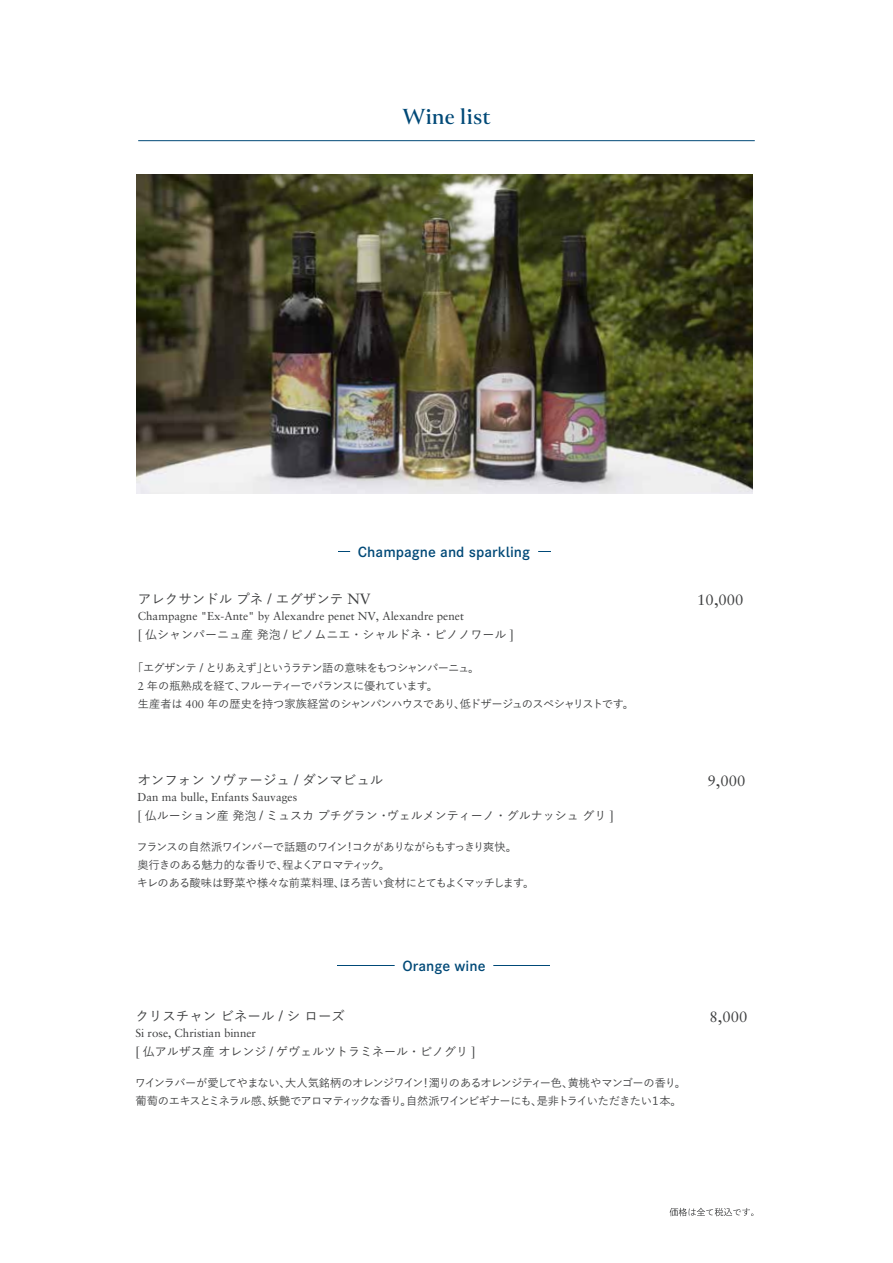
<style>
.page{position:relative;width:893px;height:1263px;background:#fff}
.page>*{position:absolute;margin:0;border:0;box-sizing:border-box;transform-origin:0 0}
.t1{font:700 24px "Canto";color:#004977}
.t2{font:15px "Sabon LT Pro";color:#3d3e3f}
.t3{font:500 13.5px "Yu Go";color:#3d3e3f}
.t4{font:13.5px "DNP Shuei Go Gin Std B";color:#004977}
.t5{font:500 12px "Yu Go";color:#3d3e3f}
.t6{font:11.55px "Sabon LT Pro";color:#3d3e3f}
.t7{font:500 11.25px/18px "Yu Go";letter-spacing:-.06em;color:#3d3e3f}
.s1{font-family:"Sabon LT Pro";font-weight:400;font-size:14.85px}
.s2{font-size:16.5px}
.s3{font-family:"Sabon LT Pro";font-weight:400;font-size:13.2px}
.s4{font-family:"Sabon LT Pro";font-weight:400;font-size:12.3px}
.s5{font-family:"Sabon LT Pro";font-weight:400}
</style>
<div class="page">
<img style="left:136px;top:174px;width:617px;height:319px">
<svg style="left:670px;top:1208px;width:83px;height:8px"></svg>
<hr style="left:138px;top:140px;width:617px;height:1px;background:#004977">
<hr style="left:338px;top:551px;width:212px;height:1px;background:#004977">
<svg style="left:350px;top:551px;width:188px;height:1px"></svg>
<hr style="left:338px;top:965px;width:212px;height:1px;background:#004977">
<div style="left:395px;top:952px;width:25px;height:27px;background:#fff;border-radius:50%"></div>
<svg style="left:420px;top:965px;width:73px;height:1px"></svg>
<h1 class="t1" style="left:403px;top:101px;width:89px">Wine list</h1>
<p class="t4" style="left:358px;top:542px;width:174px">Champagne and sparkling</p>
<p class="t3" style="left:138px;top:586px;width:234px">アレクサンドルプネ <span class="s1">/</span> エグザンテ <span class="s1">NV</span></p>
<h2 class="t2" style="left:697px;top:590px;width:48px">10<span class="s2">,</span>000</h2>
<p class="t6" style="left:138px;top:608px;width:327px">Champagne "Ex-Ante" by Alexandre penet NV, Alexandre penet</p>
<p class="t5" style="left:138px;top:624px;width:378px"><span class="s3">[</span> 仏シャンパーニュ産発泡 <span class="s3">/</span> ピノムニエ・シャルドネ・ピノノワール <span class="s3">]</span></p>
<p class="t7" style="left:138px;top:657px;width:498px;text-indent:-6px">「エグザンテ <span class="s4">/</span> とりあえず」というラテン語の意味をもつシャンパーニュ。<br><span class="s5">2</span> 年の瓶熟成を経て、フルーティーでバランスに優れています。<br>生産者は <span class="s5">400</span> 年の歴史を持つ家族経営のシャンパンハウスであり、低ドザージュのスペシャリストです。</p>
<p class="t3" style="left:137px;top:767px;width:248px">オンフォンソヴァージュ <span class="s1">/</span> ダンマビュル</p>
<h2 class="t2" style="left:707px;top:772px;width:39px">9<span class="s2">,</span>000</h2>
<p class="t6" style="left:137px;top:789px;width:161px">Dan ma bulle, Enfants Sauvages</p>
<p class="t5" style="left:137px;top:805px;width:478px"><span class="s3">[</span> 仏ルーション産発泡 <span class="s3">/</span> ミュスカプチグラン・ヴェルメンティーノ・グルナッシュグリ <span class="s3">]</span></p>
<p class="t7" style="left:137px;top:836px;width:399px">フランスの自然派ワインバーで話題のワイン！コクがありながらもすっきり爽快。<br>奥行きのある魅力的な香りで、程よくアロマティック。<br>キレのある酸味は野菜や様々な前菜料理、ほろ苦い食材にとてもよくマッチします。</p>
<p class="t4" style="left:402px;top:956px;width:85px">Orange wine</p>
<p class="t3" style="left:135px;top:1003px;width:211px">クリスチャンビネール <span class="s1">/</span> シローズ</p>
<h2 class="t2" style="left:709px;top:1007px;width:39px">8<span class="s2">,</span>000</h2>
<p class="t6" style="left:135px;top:1025px;width:122px">Si rose, Christian binner</p>
<p class="t5" style="left:135px;top:1041px;width:342px"><span class="s3">[</span> 仏アルザス産オレンジ <span class="s3">/</span> ゲヴェルツトラミネール・ピノグリ <span class="s3">]</span></p>
<p class="t7" style="left:135px;top:1072px;width:553px">ワインラバーが愛してやまない、大人気銘柄のオレンジワイン！濁りのあるオレンジティー色、黄桃やマンゴーの香り。葡萄のエキスとミネラル感、妖艶でアロマティックな香り。自然派ワインビギナーにも、是非トライいただきたい１本。</p>
</div>
